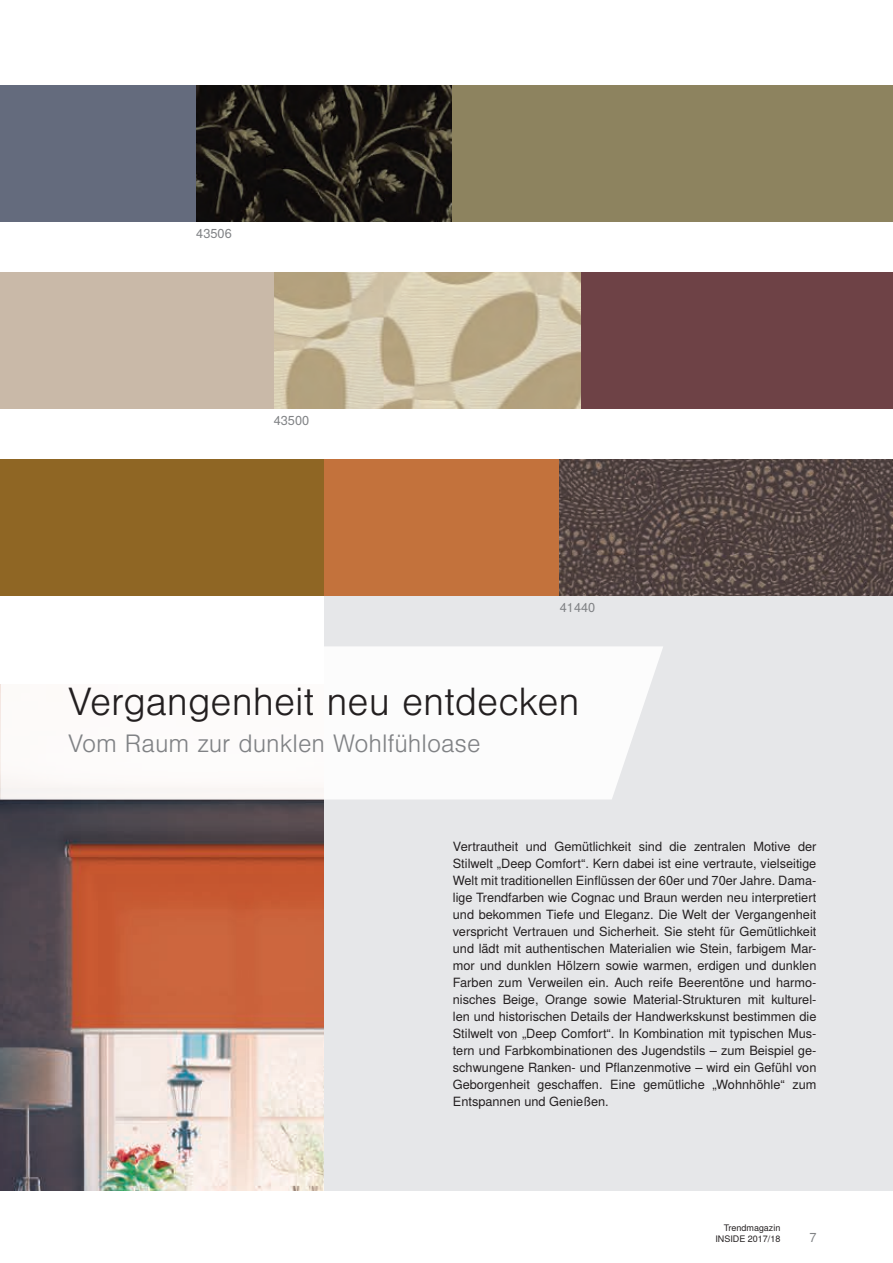
<style>
.page{position:relative;width:893px;height:1263px;background:#fff}
.page>*{position:absolute;margin:0;border:0;box-sizing:border-box;transform-origin:0 0}
.t1{font:300 37.5px "Nimbus San LOT";color:#231f20}
.t2{font:300 24px "Nimbus San LOT";color:#808285}
.t3{font:12.75px/17px "Nimbus San LOT";color:#231f20;text-align:justify}
.t4{font:12.75px "Nimbus San LOT";color:#808285}
.t5{font:9px/10.5px "Nimbus San LOT";color:#231f20;text-align:right}
</style>
<div class="page">
<img style="left:0;top:799px;width:325px;height:392px">
<div style="left:325px;top:565px;width:568px;height:626px;background:#e6e7e9"></div>
<div style="left:0;top:85px;width:196px;height:136px;background:#646b7d"></div>
<div style="left:0;top:459px;width:325px;height:136px;background:#8f6624"></div>
<div style="left:325px;top:459px;width:235px;height:136px;background:#c3723c"></div>
<img style="left:196px;top:85px;width:257px;height:136px">
<img style="left:274px;top:272px;width:307px;height:136px">
<img style="left:560px;top:459px;width:333px;height:136px">
<div style="left:453px;top:85px;width:440px;height:136px;background:#8d835f"></div>
<div style="left:581px;top:272px;width:312px;height:136px;background:#6e4246"></div>
<div style="left:0;top:272px;width:274px;height:136px;background:#c9b9a8"></div>
<div style="left:0;top:646px;width:663px;height:153px;background:#fcfcfc"></div>
<p class="t4" style="left:196px;top:226px;width:37px">43506</p>
<p class="t4" style="left:274px;top:413px;width:37px">43500</p>
<p class="t4" style="left:560px;top:600px;width:37px">41440</p>
<h1 class="t1" style="left:68px;top:679px;width:513px">Vergangenheit neu entdecken</h1>
<h2 class="t2" style="left:68px;top:729px;width:414px">Vom Raum zur dunklen Wohlfühloase</h2>
<p class="t3" style="left:453px;top:838px;width:365px">Vertrautheit und Gemütlichkeit sind die zentralen Motive der Stilwelt „Deep Comfort“. Kern dabei ist eine vertraute, vielseitige Welt mit traditionellen Einflüssen der 60er und 70er Jahre. Dama&shy;lige Trendfarben wie Cognac und Braun werden neu interpretiert und bekommen Tiefe und Eleganz. Die Welt der Vergangenheit verspricht Vertrauen und Sicherheit. Sie steht für Gemütlichkeit und lädt mit authentischen Materialien wie Stein, farbigem Mar&shy;mor und dunklen Hölzern sowie warmen, erdigen und dunklen Farben zum Verweilen ein. Auch reife Beerentöne und harmo&shy;nisches Beige, Orange sowie Material-Strukturen mit kulturel&shy;len und historischen Details der Handwerkskunst bestimmen die Stilwelt von „Deep Comfort“. In Kombination mit typischen Mus&shy;tern und Farbkombinationen des Jugendstils – zum Beispiel ge&shy;schwungene Ranken- und Pflanzenmotive – wird ein Gefühl von Geborgenheit geschaffen. Eine gemütliche „Wohnhöhle“ zum Entspannen und Genießen.</p>
<p class="t5" style="left:715px;top:1223px;width:67px">Trendmagazin<br>INSIDE 2017/18</p>
<p class="t4" style="left:809px;top:1229px;width:9px">7</p>
</div>
